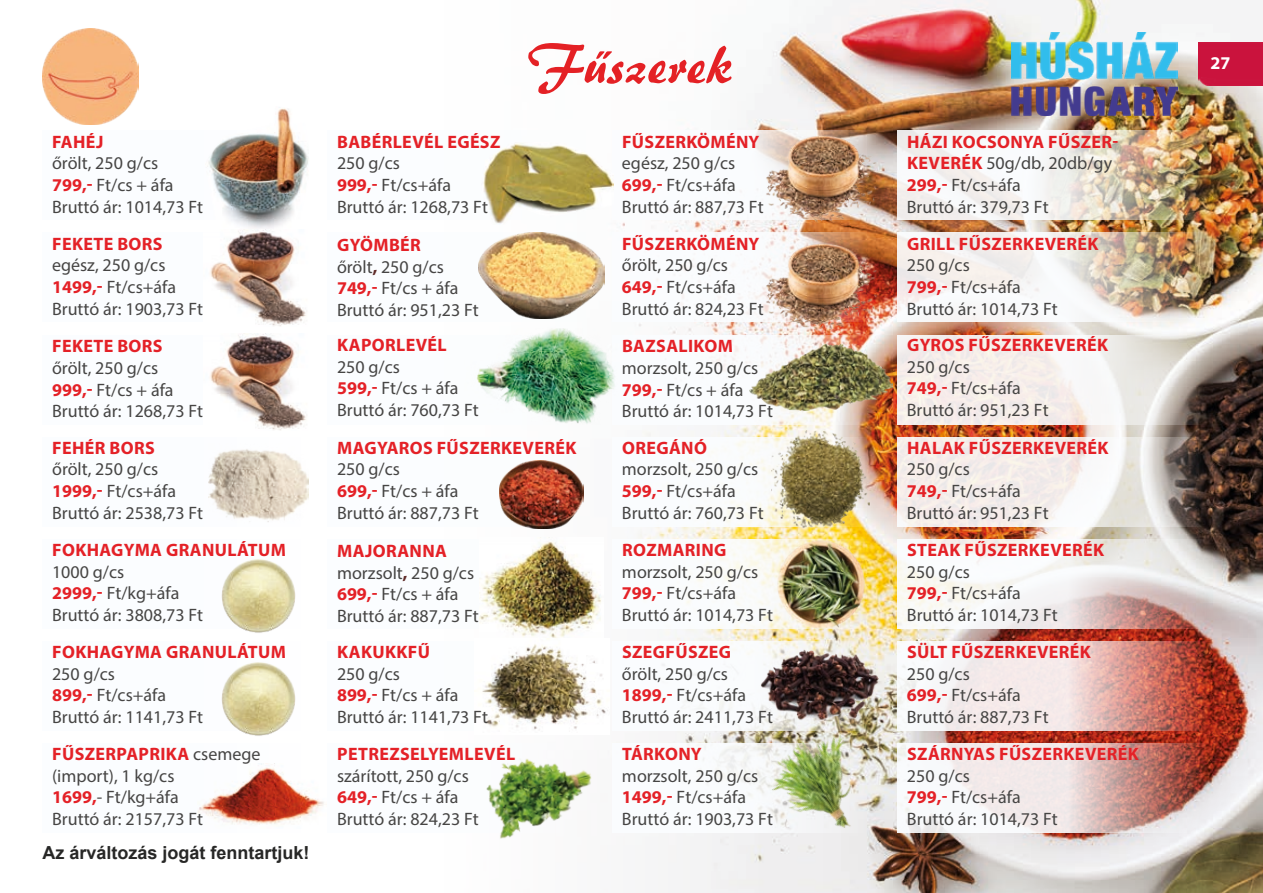
<style>
.page{position:relative;width:1263px;height:893px;background:#fff}
.page>*{position:absolute;margin:0;border:0;box-sizing:border-box;transform-origin:0 0}
.t1{font:52.5px "H Brush 445 BT";color:#e42125}
.t2{font:18px/21.6px "Myriad Pro";color:#464544}
.t3{font:700 18px "Myriad Pro";letter-spacing:.02em;color:#e42127}
.t4{font:700 18px "Arial";color:#272726}
.t5{font:700 18px "Myriad Pro";color:#fff}
.s1{font-weight:700;color:#e42127}
.s2{font-weight:700;color:#602b29}
</style>
<div class="page">
<img style="left:799px;top:0;width:464px;height:893px">
<div style="left:43px;top:131px;width:261px;height:89px;background:#fbfdff"></div>
<div style="left:327px;top:131px;width:262px;height:89px;background:#fbfdff"></div>
<div style="left:612px;top:131px;width:262px;height:89px;background:#fbfdff"></div>
<img style="left:897px;top:131px;width:315px;height:89px">
<div style="left:43px;top:232px;width:261px;height:90px;background:#fbfdff"></div>
<div style="left:327px;top:232px;width:262px;height:90px;background:#fbfdff"></div>
<div style="left:612px;top:232px;width:262px;height:90px;background:#fbfdff"></div>
<img style="left:897px;top:232px;width:315px;height:90px">
<div style="left:43px;top:335px;width:261px;height:89px;background:#fbfdff"></div>
<div style="left:43px;top:539px;width:261px;height:89px;background:#fbfdff"></div>
<div style="left:327px;top:335px;width:262px;height:89px;background:#fbfdff"></div>
<div style="left:612px;top:335px;width:262px;height:89px;background:#fbfdff"></div>
<svg style="left:897px;top:335px;width:315px;height:89px;fill:#f5ecea"></svg>
<div style="left:43px;top:437px;width:261px;height:89px;background:#fbfdff"></div>
<div style="left:43px;top:641px;width:261px;height:89px;background:#fbfdff"></div>
<div style="left:327px;top:437px;width:262px;height:89px;background:#fbfdff"></div>
<div style="left:327px;top:641px;width:262px;height:89px;background:#fbfdff"></div>
<div style="left:612px;top:437px;width:262px;height:89px;background:#fbfdff"></div>
<div style="left:612px;top:641px;width:262px;height:89px;background:#fbfdff"></div>
<svg style="left:897px;top:437px;width:315px;height:89px;fill:#f3ebe9"></svg>
<img style="left:897px;top:641px;width:315px;height:89px">
<div style="left:43px;top:743px;width:261px;height:89px;background:#fbfdff"></div>
<div style="left:327px;top:539px;width:262px;height:89px;background:#fbfdff"></div>
<div style="left:327px;top:743px;width:262px;height:89px;background:#fbfdff"></div>
<div style="left:612px;top:539px;width:262px;height:89px;background:#fbfdff"></div>
<div style="left:612px;top:743px;width:262px;height:89px;background:#fbfdff"></div>
<svg style="left:897px;top:539px;width:315px;height:89px"></svg>
<svg style="left:899px;top:743px;width:313px;height:89px"></svg>
<img style="left:208px;top:108px;width:101px;height:122px">
<img style="left:483px;top:143px;width:130px;height:81px">
<img style="left:480px;top:541px;width:121px;height:97px">
<img style="left:479px;top:233px;width:126px;height:85px">
<img style="left:210px;top:334px;width:96px;height:97px">
<img style="left:210px;top:230px;width:96px;height:97px">
<img style="left:477px;top:328px;width:138px;height:96px">
<img style="left:749px;top:345px;width:143px;height:66px">
<img style="left:500px;top:460px;width:84px;height:68px">
<img style="left:209px;top:449px;width:100px;height:73px">
<img style="left:221px;top:559px;width:75px;height:74px">
<img style="left:221px;top:662px;width:75px;height:74px">
<img style="left:482px;top:638px;width:126px;height:92px">
<img style="left:772px;top:431px;width:98px;height:99px">
<img style="left:752px;top:614px;width:138px;height:91px">
<img style="left:774px;top:538px;width:93px;height:92px">
<img style="left:486px;top:758px;width:106px;height:81px">
<img style="left:755px;top:125px;width:131px;height:99px">
<img style="left:755px;top:234px;width:131px;height:99px">
<img style="left:741px;top:705px;width:158px;height:164px">
<img style="left:43px;top:29px;width:96px;height:96px">
<img style="left:198px;top:767px;width:126px;height:57px">
<div style="left:1198px;top:43px;width:65px;height:42px;background:#ca133d"></div>
<img style="left:1012px;top:32px;width:166px;height:84px">
<p class="t3" style="left:52px;top:130px;width:53px">FAHÉJ</p>
<p class="t2" style="left:52px;top:152px;width:153px">őrölt, 250 g/cs<br><span class="s1">799,-</span> Ft/cs + áfa<br>Bruttó ár: 1014,73 Ft</p>
<p class="t3" style="left:52px;top:232px;width:112px">FEKETE BORS</p>
<p class="t2" style="left:52px;top:254px;width:153px">egész, 250 g/cs<br><span class="s1">1499,-</span> Ft/cs+áfa<br>Bruttó ár: 1903,73 Ft</p>
<p class="t3" style="left:52px;top:335px;width:112px">FEKETE BORS</p>
<p class="t2" style="left:52px;top:357px;width:153px">őrölt, 250 g/cs<br><span class="s1">999,-</span> Ft/cs + áfa<br>Bruttó ár: 1268,73 Ft</p>
<p class="t3" style="left:52px;top:436px;width:104px">FEHÉR BORS</p>
<p class="t2" style="left:52px;top:458px;width:153px">őrölt, 250 g/cs<br><span class="s1">1999,-</span> Ft/cs+áfa<br>Bruttó ár: 2538,73 Ft</p>
<p class="t3" style="left:52px;top:538px;width:235px">FOKHAGYMA GRANULÁTUM</p>
<p class="t2" style="left:52px;top:560px;width:153px">1000 g/cs<br><span class="s1">2999,-</span> Ft/kg+áfa<br>Bruttó ár: 3808,73 Ft</p>
<p class="t3" style="left:52px;top:640px;width:235px">FOKHAGYMA GRANULÁTUM</p>
<p class="t2" style="left:52px;top:663px;width:153px">250 g/cs<br><span class="s1">899,-</span> Ft/cs+áfa<br>Bruttó ár: 1141,73 Ft</p>
<p class="t3" style="left:337px;top:130px;width:165px">BABÉRLEVÉL EGÉSZ</p>
<p class="t2" style="left:337px;top:152px;width:153px">250 g/cs<br><span class="s1">999,-</span> Ft/cs+áfa<br>Bruttó ár: 1268,73 Ft</p>
<h1 class="t1" style="left:528px;top:32px;width:208px">Fűszerek</h1>
<p class="t3" style="left:622px;top:130px;width:139px">FŰSZERKÖMÉNY</p>
<p class="t2" style="left:622px;top:152px;width:143px">egész, 250 g/cs<br><span class="s1">699,-</span> Ft/cs+áfa<br>Bruttó ár: 887,73 Ft</p>
<p class="t2" style="left:337px;top:234px;width:143px"><span class="s1">GYÖMBÉR<br></span>őrölt<span class="s2">,</span> 250 g/cs<br><span class="s1">749,-</span> Ft/cs + áfa<br>Bruttó ár: 951,23 Ft</p>
<p class="t3" style="left:622px;top:232px;width:139px">FŰSZERKÖMÉNY</p>
<p class="t2" style="left:622px;top:254px;width:143px">őrölt, 250 g/cs<br><span class="s1">649,-</span> Ft/cs+áfa<br>Bruttó ár: 824,23 Ft</p>
<p class="t3" style="left:337px;top:333px;width:111px">KAPORLEVÉL</p>
<p class="t2" style="left:337px;top:356px;width:143px">250 g/cs<br><span class="s1">599,-</span> Ft/cs + áfa<br>Bruttó ár: 760,73 Ft</p>
<p class="t3" style="left:337px;top:436px;width:241px">MAGYAROS FŰSZERKEVERÉK</p>
<p class="t2" style="left:337px;top:458px;width:143px">250 g/cs<br><span class="s1">699,-</span> Ft/cs + áfa<br>Bruttó ár: 887,73 Ft</p>
<p class="t2" style="left:337px;top:540px;width:143px"><span class="s1">MAJORANNA </span>morzsolt<span class="s2">,</span> 250 g/cs<br><span class="s1">699,-</span> Ft/cs + áfa<br>Bruttó ár: 887,73 Ft</p>
<p class="t3" style="left:337px;top:640px;width:94px">KAKUKKFŰ</p>
<p class="t2" style="left:337px;top:663px;width:153px">250 g/cs<br><span class="s1">899,-</span> Ft/cs + áfa<br>Bruttó ár: 1141,73 Ft</p>
<p class="t3" style="left:622px;top:334px;width:112px">BAZSALIKOM</p>
<p class="t2" style="left:622px;top:357px;width:153px">morzsolt, 250 g/cs<br><span class="s1">799,-</span> Ft/cs + áfa<br>Bruttó ár: 1014,73 Ft</p>
<p class="t3" style="left:622px;top:436px;width:86px">OREGÁNÓ</p>
<p class="t2" style="left:622px;top:458px;width:143px">morzsolt, 250 g/cs<br><span class="s1">599,-</span> Ft/cs+áfa<br>Bruttó ár: 760,73 Ft</p>
<p class="t3" style="left:622px;top:538px;width:106px">ROZMARING</p>
<p class="t2" style="left:622px;top:560px;width:153px">morzsolt, 250 g/cs<br><span class="s1">799,-</span> Ft/cs+áfa<br>Bruttó ár: 1014,73 Ft</p>
<p class="t3" style="left:622px;top:640px;width:110px">SZEGFŰSZEG</p>
<p class="t2" style="left:622px;top:662px;width:153px">őrölt, 250 g/cs<br><span class="s1">1899,-</span> Ft/cs+áfa<br>Bruttó ár: 2411,73 Ft</p>
<p class="t2" style="left:52px;top:743px;width:210px"><span class="s1">FŰSZERPAPRIKA</span> csemege (import), 1 kg/cs<br><span class="s1">1699,</span>- Ft/kg+áfa<br>Bruttó ár: 2157,73 Ft</p>
<p class="t3" style="left:337px;top:742px;width:179px">PETREZSELYEMLEVÉL</p>
<p class="t2" style="left:337px;top:764px;width:143px">szárított, 250 g/cs<br><span class="s1">649,-</span> Ft/cs + áfa<br>Bruttó ár: 824,23 Ft</p>
<p class="t4" style="left:43px;top:840px;width:269px">Az árváltozás jogát fenntartjuk!</p>
<p class="t3" style="left:622px;top:742px;width:81px">TÁRKONY</p>
<p class="t2" style="left:622px;top:764px;width:153px">morzsolt, 250 g/cs<br><span class="s1">1499,-</span> Ft/cs+áfa<br>Bruttó ár: 1903,73 Ft</p>
<p class="t2" style="left:907px;top:131px;width:213px"><span class="s1">HÁZI KOCSONYA FŰSZER-<br>KEVERÉK</span> 50g/db, 20db/gy<br><span class="s1">299,-</span> Ft/cs+áfa<br>Bruttó ár: 379,73 Ft</p>
<p class="t3" style="left:907px;top:232px;width:193px">GRILL FŰSZERKEVERÉK</p>
<p class="t2" style="left:907px;top:254px;width:153px">250 g/cs<br><span class="s1">799,-</span> Ft/cs+áfa<br>Bruttó ár: 1014,73 Ft</p>
<p class="t3" style="left:907px;top:333px;width:203px">GYROS FŰSZERKEVERÉK</p>
<p class="t2" style="left:907px;top:356px;width:143px">250 g/cs<br><span class="s1">749,-</span> Ft/cs+áfa<br>Bruttó ár: 951,23 Ft</p>
<p class="t3" style="left:907px;top:436px;width:203px">HALAK FŰSZERKEVERÉK</p>
<p class="t2" style="left:907px;top:458px;width:143px">250 g/cs<br><span class="s1">749,-</span> Ft/cs+áfa<br>Bruttó ár: 951,23 Ft</p>
<p class="t3" style="left:907px;top:538px;width:199px">STEAK FŰSZERKEVERÉK</p>
<p class="t2" style="left:907px;top:560px;width:153px">250 g/cs<br><span class="s1">799,-</span> Ft/cs+áfa<br>Bruttó ár: 1014,73 Ft</p>
<p class="t3" style="left:907px;top:640px;width:185px">SÜLT FŰSZERKEVERÉK</p>
<p class="t2" style="left:907px;top:662px;width:143px">250 g/cs<br><span class="s1">699,-</span> Ft/cs+áfa<br>Bruttó ár: 887,73 Ft</p>
<p class="t3" style="left:907px;top:742px;width:233px">SZÁRNYAS FŰSZERKEVERÉK</p>
<p class="t2" style="left:907px;top:764px;width:153px">250 g/cs<br><span class="s1">799,-</span> Ft/cs+áfa<br>Bruttó ár: 1014,73 Ft</p>
<p class="t5" style="left:1210px;top:51px;width:21px">27</p>
</div>
